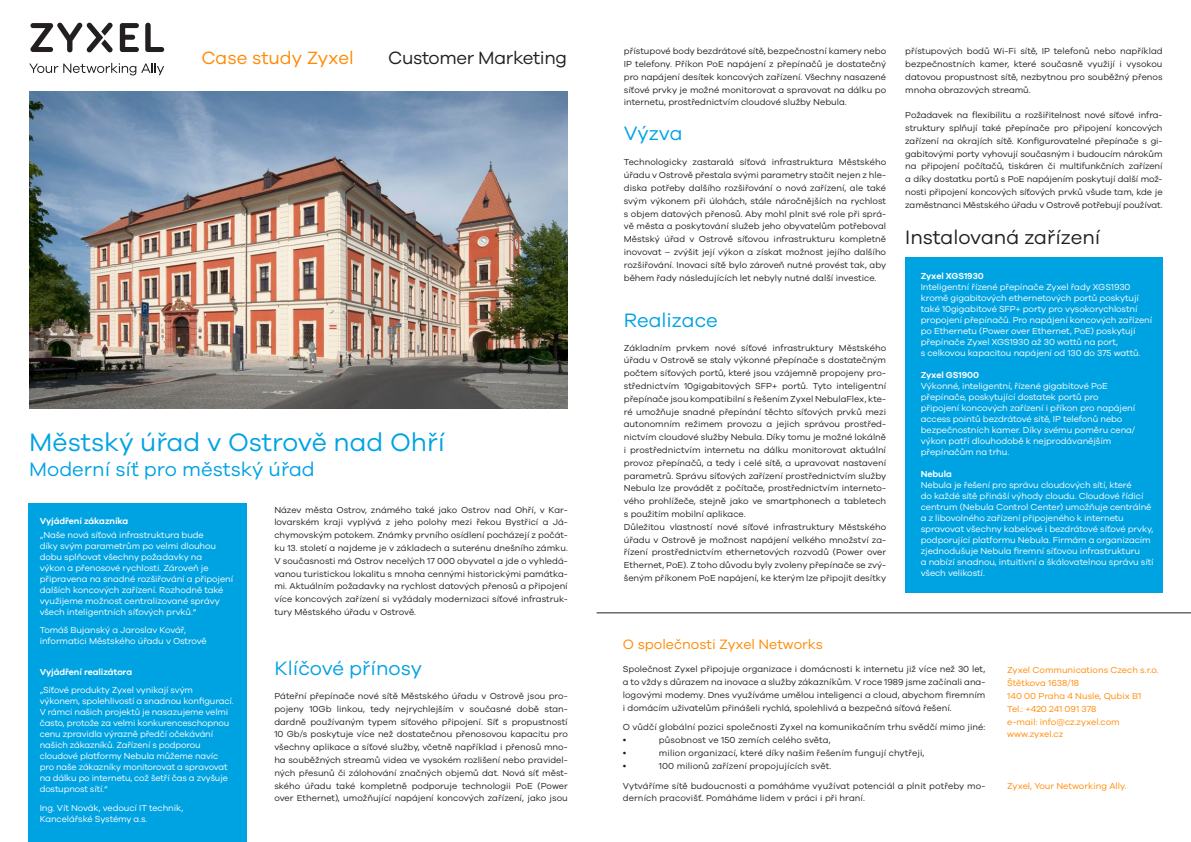
<style>
.page{position:relative;width:1191px;height:842px;background:#fff}
.page>*{position:absolute;margin:0;border:0;box-sizing:border-box;transform-origin:0 0}
.t1{font:26px "Galano Grotesque";color:#00a3e2}
.t2{font:20px "Galano Grotesque";color:#00a3e2}
.t3{font:20px "Galano Grotesque";color:#231f20}
.t4{font:18.4px "Galano Grotesque";letter-spacing:-.02em;color:#231f20}
.t5{font:18.4px "Galano Grotesque";color:#ff8900}
.t6{font:14px "Galano Grotesque";color:#ff8900}
.t7{font:9px/12.8px "Galano Grotesque";color:#231f20;text-align:justify}
.t8{font:9px/11px "Galano Grotesque";letter-spacing:-.01em;color:#fff}
.t9{font:9px "Galano Grotesque";color:#ff8900}
.t10{font:600 9px "Galano Grotesque";letter-spacing:-.01em;color:#fff}
</style>
<div class="page">
<svg style="left:29px;top:63px;width:135px;height:12px"></svg>
<svg style="left:145px;top:23px;width:19px;height:29px"></svg>
<svg style="left:120px;top:23px;width:19px;height:29px"></svg>
<svg style="left:30px;top:22px;width:83px;height:30px"></svg>
<div style="left:28px;top:504px;width:219px;height:338px;background:#00a3e2"></div>
<div style="left:905px;top:257px;width:257px;height:335px;background:#00a3e2"></div>
<hr style="left:596px;top:612px;width:595px;height:1px;background:#231f20">
<img style="left:29px;top:91px;width:539px;height:317px">
<p class="t5" style="left:201px;top:46px;width:154px">Case study Zyxel</p>
<p class="t4" style="left:388px;top:46px;width:180px">Customer Marketing</p>
<p class="t1" style="left:29px;top:426px;width:417px">Městský úřad v Ostrově nad Ohří</p>
<p class="t2" style="left:29px;top:457px;width:287px">Moderní síť pro městský úřad</p>
<p class="t10" style="left:40px;top:516px;width:90px">Vyjádření zákazníka</p>
<p class="t8" style="left:40px;top:529px;width:195px">„Naše nová síťová infrastruktura bude<br>díky svým parametrům po velmi dlouhou dobu splňovat všechny požadavky na<br>výkon a přenosové rychlosti. Zároveň je připravena na snadné rozšiřování a připojení dalších koncových zařízení. Rozhodně také využijeme možnost centralizované správy všech inteligentních síťových prvků.“</p>
<p class="t8" style="left:40px;top:624px;width:169px">Tomáš Bujanský a Jaroslav Kovář, informatici Městského úřadu v Ostrově</p>
<p class="t10" style="left:40px;top:666px;width:94px">Vyjádření realizátora</p>
<p class="t8" style="left:40px;top:684px;width:195px">„Síťové produkty Zyxel vynikají svým výkonem, spolehlivostí a snadnou konfigurací.<br>V rámci našich projektů je nasazujeme velmi často, protože za velmi konkurenceschopnou cenu zpravidla výrazně předčí očekávání našich zákazníků. Zařízení s podporou cloudové platformy Nebula můžeme navíc pro naše zákazníky monitorovat a spravovat na dálku po internetu, což šetří čas a zvyšuje dostupnost sítí.“</p>
<p class="t8" style="left:40px;top:802px;width:145px">Ing. Vít Novák, vedoucí IT technik,<br>Kancelářské Systémy a.s.</p>
<p class="t7" style="left:274px;top:503px;width:295px">Název města Ostrov, známého také jako Ostrov nad Ohří, v Kar&shy;lovarském kraji vyplývá z jeho polohy mezi řekou Bystřicí a Já&shy;chymovským potokem. Známky prvního osídlení pocházejí z počát&shy;ku 13. století a najdeme je v základech a suterénu dnešního zámku.<br>V současnosti má Ostrov necelých 17 000 obyvatel a jde o vyhledá&shy;vanou turistickou lokalitu s mnoha cennými historickými památka&shy;mi. Aktuálním požadavky na rychlost datových přenosů a připojení více koncových zařízení si vyžádaly modernizaci síťové infrastruk&shy;tury Městského úřadu v Ostrově.</p>
<p class="t2" style="left:274px;top:656px;width:149px">Klíčové přínosy</p>
<p class="t7" style="left:274px;top:689px;width:295px">Páteřní přepínače nové sítě Městského úřadu v Ostrově jsou pro&shy;pojeny 10Gb linkou, tedy nejrychlejším v současné době stan&shy;dardně používaným typem síťového připojení. Síť s propustností 10 Gb/s poskytuje více než dostatečnou přenosovou kapacitu pro všechny aplikace a síťové služby, včetně například i přenosů mno&shy;ha souběžných streamů videa ve vysokém rozlišení nebo pravidel&shy;ných přesunů či zálohování značných objemů dat. Nová síť měst&shy;ského úřadu také kompletně podporuje technologii PoE (Power over Ethernet), umožňující napájení koncových zařízení, jako jsou</p>
<p class="t7" style="left:624px;top:45px;width:264px">přístupové body bezdrátové sítě, bezpečnostní kamery nebo IP telefony. Příkon PoE napájení z přepínačů je dostatečný pro napájení desítek koncových zařízení. Všechny nasazené síťové prvky je možné monitorovat a spravovat na dálku po internetu, prostřednictvím cloudové služby Nebula.</p>
<p class="t2" style="left:624px;top:122px;width:60px">Výzva</p>
<p class="t7" style="left:624px;top:156px;width:264px">Technologicky zastaralá síťová infrastruktura Městského úřadu v Ostrově přestala svými parametry stačit nejen z hle&shy;diska potřeby dalšího rozšiřování o nová zařízení, ale také svým výkonem při úlohách, stále náročnějších na rychlost s objem datových přenosů. Aby mohl plnit své role při sprá&shy;vě města a poskytování služeb jeho obyvatelům potřeboval Městský úřad v Ostrově síťovou infrastrukturu kompletně inovovat – zvýšit její výkon a získat možnost jejího dalšího rozšiřování. Inovaci sítě bylo zároveň nutné provést tak, aby během řady následujících let nebyly nutné další investice.</p>
<p class="t2" style="left:624px;top:308px;width:96px">Realizace</p>
<p class="t7" style="left:624px;top:341px;width:264px">Základním prvkem nové síťové infrastruktury Městského úřadu v Ostrově se staly výkonné přepínače s dostatečným počtem síťových portů, které jsou vzájemně propojeny pro&shy;střednictvím 10gigabitových SFP+ portů. Tyto inteligentní přepínače jsou kompatibilní s řešením Zyxel NebulaFlex, kte&shy;ré umožňuje snadné přepínání těchto síťových prvků mezi autonomním režimem provozu a jejich správou prostřed&shy;nictvím cloudové služby Nebula. Díky tomu je možné lokálně i prostřednictvím internetu na dálku monitorovat aktuální provoz přepínačů, a tedy i celé sítě, a upravovat nastavení parametrů. Správu síťových zařízení prostřednictvím služby Nebula lze provádět z počítače, prostřednictvím interneto&shy;vého prohlížeče, stejně jako ve smartphonech a tabletech s použitím mobilní aplikace.</p>
<p class="t7" style="left:624px;top:520px;width:264px">Důležitou vlastností nové síťové infrastruktury Městského úřadu v Ostrově je možnost napájení velkého množství za&shy;řízení prostřednictvím ethernetových rozvodů (Power over Ethernet, PoE). Z toho důvodu byly zvoleny přepínače se zvý&shy;šeným příkonem PoE napájení, ke kterým lze připojit desítky</p>
<p class="t7" style="left:905px;top:45px;width:259px">přístupových bodů Wi-Fi sítě, IP telefonů nebo například bezpečnostních kamer, které současně využijí i vysokou datovou propustnost sítě, nezbytnou pro souběžný přenos mnoha obrazových streamů.</p>
<p class="t7" style="left:905px;top:109px;width:259px">Požadavek na flexibilitu a rozšiřitelnost nové síťové infra&shy;struktury splňují také přepínače pro připojení koncových zařízení na okrajích sítě. Konfigurovatelné přepínače s gi&shy;gabitovými porty vyhovují současným i budoucím nárokům na připojení počítačů, tiskáren či multifunkčních zařízení a díky dostatku portů s PoE napájením poskytují další mož&shy;nosti připojení koncových síťových prvků všude tam, kde je zaměstnanci Městského úřadu v Ostrově potřebují používat.</p>
<p class="t3" style="left:905px;top:225px;width:197px">Instalovaná zařízení</p>
<p class="t10" style="left:920px;top:270px;width:64px">Zyxel XGS1930</p>
<p class="t8" style="left:920px;top:281px;width:233px">Inteligentní řízené přepínače Zyxel řady XGS1930 kromě gigabitových ethernetových portů poskytují také 10gigabitové SFP+ porty pro vysokorychlostní propojení přepínačů. Pro napájení koncových zařízení po Ethernetu (Power over Ethernet, PoE) poskytují přepínače Zyxel XGS1930 až 30 wattů na port,<br>s celkovou kapacitou napájení od 130 do 375 wattů.</p>
<p class="t10" style="left:920px;top:369px;width:60px">Zyxel GS1900</p>
<p class="t8" style="left:920px;top:380px;width:216px">Výkonné, inteligentní, řízené gigabitové PoE přepínače, poskytující dostatek portů pro připojení koncových zařízení i příkon pro napájení access pointů bezdrátové sítě, IP telefonů nebo bezpečnostních kamer. Díky svému poměru cena/ výkon patří dlouhodobě k nejprodávanějším přepínačům na trhu.</p>
<p class="t10" style="left:920px;top:468px;width:33px">Nebula</p>
<p class="t8" style="left:920px;top:479px;width:234px">Nebula je řešení pro správu cloudových sítí, které<br>do každé sítě přináší výhody cloudu. Cloudové řídicí centrum (Nebula Control Center) umožňuje centrálně a z libovolného zařízení připojeného k internetu spravovat všechny kabelové i bezdrátové síťové prvky, podporující platformu Nebula. Firmám a organizacím zjednodušuje Nebula firemní síťovou infrastrukturu<br>a nabízí snadnou, intuitivní a škálovatelnou správu sítí všech velikostí.</p>
<p class="t6" style="left:623px;top:636px;width:201px">O společnosti Zyxel Networks</p>
<p class="t7" style="left:623px;top:662px;width:364px">Společnost Zyxel připojuje organizace i domácnosti k internetu již více než 30 let, a to vždy s důrazem na inovace a služby zákazníkům. V roce 1989 jsme začínali ana&shy;logovými modemy. Dnes využíváme umělou inteligenci a cloud, abychom firemním i domácím uživatelům přinášeli rychlá, spolehlivá a bezpečná síťová řešení.</p>
<p class="t7" style="left:623px;top:721px;width:364px">O vůdčí globální pozici společnosti Zyxel na komunikačním trhu svědčí mimo jiné:</p>
<p class="t7" style="left:623px;top:733px;width:5px">•</p>
<p class="t7" style="left:659px;top:733px;width:173px">působnost ve 150 zemích celého světa,</p>
<p class="t7" style="left:623px;top:746px;width:5px">•</p>
<p class="t7" style="left:659px;top:746px;width:267px">milion organizací, které díky našim řešením fungují chytřeji,</p>
<p class="t7" style="left:623px;top:759px;width:5px">•</p>
<p class="t7" style="left:659px;top:759px;width:174px">100 milionů zařízení propojujících svět.</p>
<p class="t7" style="left:623px;top:779px;width:364px">Vytváříme sítě budoucnosti a pomáháme využívat potenciál a plnit potřeby mo&shy;derních pracovišť. Pomáháme lidem v práci i při hraní.</p>
<p class="t9" style="left:1007px;top:665px;width:153px">Zyxel Communications Czech s.r.o.</p>
<p class="t9" style="left:1007px;top:678px;width:73px">Štětkova 1638/18</p>
<p class="t9" style="left:1007px;top:690px;width:136px">140 00 Praha 4 Nusle, Qubix B1</p>
<p class="t9" style="left:1007px;top:703px;width:91px">Tel.: +420 241 091 378</p>
<p class="t9" style="left:1007px;top:716px;width:114px">e-mail: info@cz.zyxel.com</p>
<p class="t9" style="left:1007px;top:729px;width:58px">www.zyxel.cz</p>
<p class="t9" style="left:1007px;top:780px;width:121px">Zyxel, Your Networking Ally.</p>
</div>
